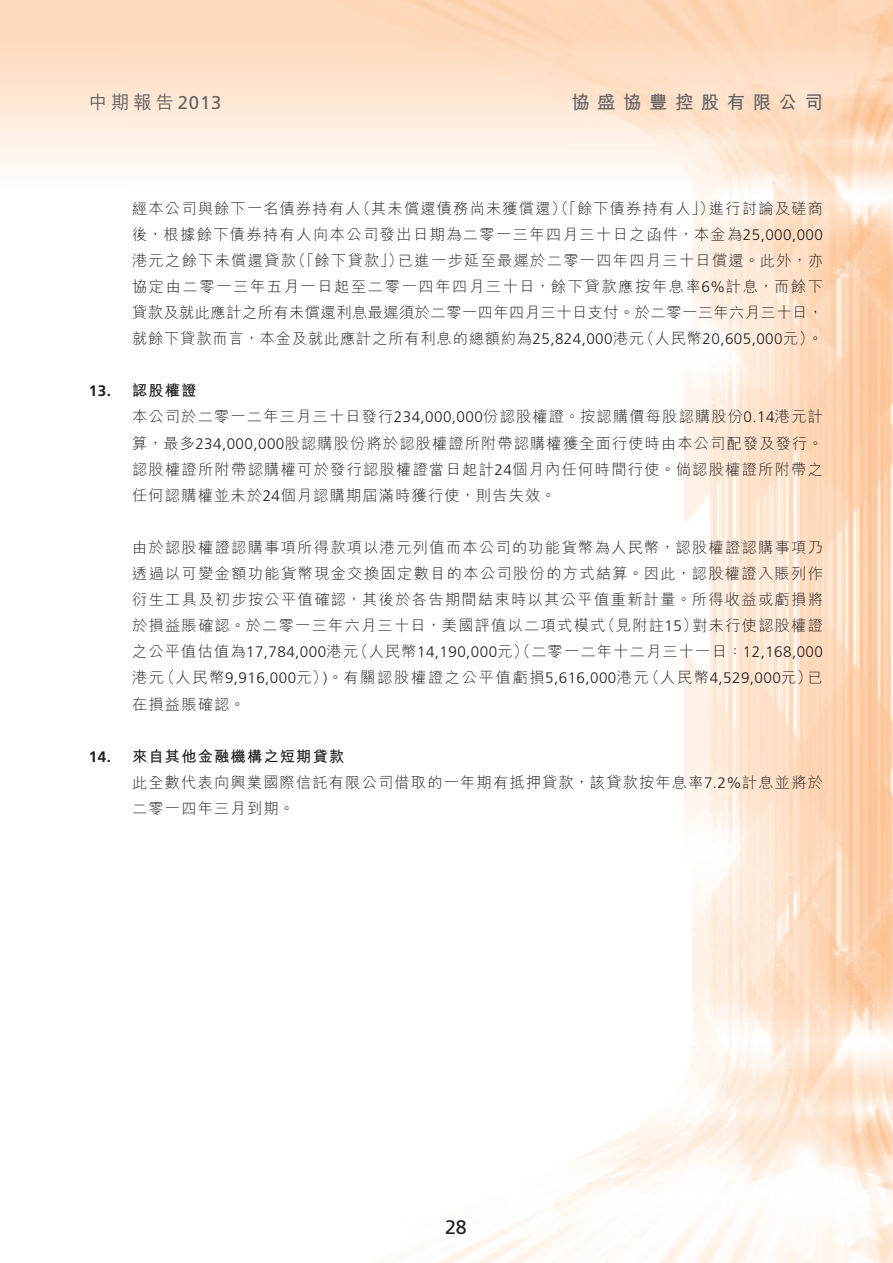
<style>
.page{position:relative;width:893px;height:1263px;background:#fff}
.page>*{position:absolute;margin:0;border:0;box-sizing:border-box;transform-origin:0 0}
.t1{font:19.65px "Frutiger LT Std";color:#231f20}
.t2{font:18.45px "M Hei HK Bold B5 pc H";letter-spacing:.4em;color:#636366}
.t3{font:18.45px "M Hei HK Medium B5 pc H";color:#636366}
.t4{font:15.15px/26.1px "M Hei HK Light B5 pc H";letter-spacing:.08em;color:#231f20;text-align:justify}
.t5{font:15.15px/26.1px "M Hei HK Light B5 pc H";letter-spacing:.11em;color:#231f20}
.t6{font:300 15.15px "Frutiger LT Std";letter-spacing:.03em;color:#231f20}
.t7{font:15.15px "M Hei HK Bold B5 pc H";letter-spacing:.08em;color:#231f20}
.s1{font-family:"Frutiger LT Std"}
.s2{font-family:"Frutiger LT Std";font-weight:300}
.s3{font-family:"Frutiger LT Std";font-weight:700}
.s4{font-family:"M Hei HK Light B5 pc H";font-weight:400}
</style>
<div class="page">
<img style="left:394px;top:249px;width:498px;height:1014px">
<svg style="left:0;top:0;width:126px;height:171px"></svg>
<img style="left:126px;top:0;width:766px;height:249px">
<p class="t3" style="left:89px;top:95px;width:134px">中期報告<span class="s1">2013</span></p>
<p class="t2" style="left:571px;top:95px;width:253px">協盛協豐控股有限公司</p>
<p class="t4" style="left:132px;top:197px;width:692px">經本公司與餘下一名債券持有人（其未償還債務尚未獲償還）（「餘下債券持有人」）進行討論及磋商後，根據餘下債券持有人向本公司發出日期為二零一三年四月三十日之函件，本金為<span class="s2">25,000,000</span>港元之餘下未償還貸款（「餘下貸款」）已進一步延至最遲於二零一四年四月三十日償還。此外，亦協定由二零一三年五月一日起至二零一四年四月三十日，餘下貸款應按年息率<span class="s2">6%</span>計息，而餘下貸款及就此應計之所有未償還利息最遲須於二零一四年四月三十日支付。於二零一三年六月三十日，就餘下貸款而言，本金及就此應計之所有利息的總額約為<span class="s2">25,824,000</span>港元（人民幣<span class="s2">20,605,000</span>元）。</p>
<p class="t7" style="left:89px;top:385px;width:109px"><span class="s3">13.</span> 認股權證</p>
<p class="t4" style="left:132px;top:406px;width:692px">本公司於二零一二年三月三十日發行<span class="s2">234,000,000</span>份認股權證。按認購價每股認購股份<span class="s2">0.14</span>港元計算，最多<span class="s2">234,000,000</span>股認購股份將於認股權證所附帶認購權獲全面行使時由本公司配發及發行。認股權證所附帶認購權可於發行認股權證當日起計<span class="s2">24</span>個月內任何時間行使。倘認股權證所附帶之任何認購權並未於<span class="s2">24</span>個月認購期屆滿時獲行使，則告失效。</p>
<p class="t4" style="left:132px;top:536px;width:692px">由於認股權證認購事項所得款項以港元列值而本公司的功能貨幣為人民幣，認股權證認購事項乃透過以可變金額功能貨幣現金交換固定數目的本公司股份的方式結算。因此，認股權證入賬列作衍生工具及初步按公平值確認，其後於各告期間結束時以其公平值重新計量。所得收益或虧損將於損益賬確認。於二零一三年六月三十日，美國評值以二項式模式（見附註<span class="s2">15</span>）對未行使認股權證</p>
<p class="t6" style="left:132px;top:645px;width:692px"><span class="s4">之公平值估值為</span>17,784,000<span class="s4">港元（人民幣</span>14,190,000<span class="s4">元）（二零一二年十二月三十一日：</span>12,168,000</p>
<p class="t5" style="left:132px;top:667px;width:692px">港元（人民幣<span class="s2">9,916,000</span>元）<span class="s2">)</span>。有關認股權證之公平值虧損<span class="s2">5,616,000</span>港元（人民幣<span class="s2">4,529,000</span>元）已在損益賬確認。</p>
<p class="t7" style="left:89px;top:750px;width:257px"><span class="s3">14.</span> 來自其他金融機構之短期貸款</p>
<p class="t4" style="left:132px;top:771px;width:692px">此全數代表向興業國際信託有限公司借取的一年期有抵押貸款，該貸款按年息率<span class="s2">7.2%</span>計息並將於二零一四年三月到期。</p>
<p class="t1" style="left:445px;top:1217px;width:23px">28</p>
</div>
